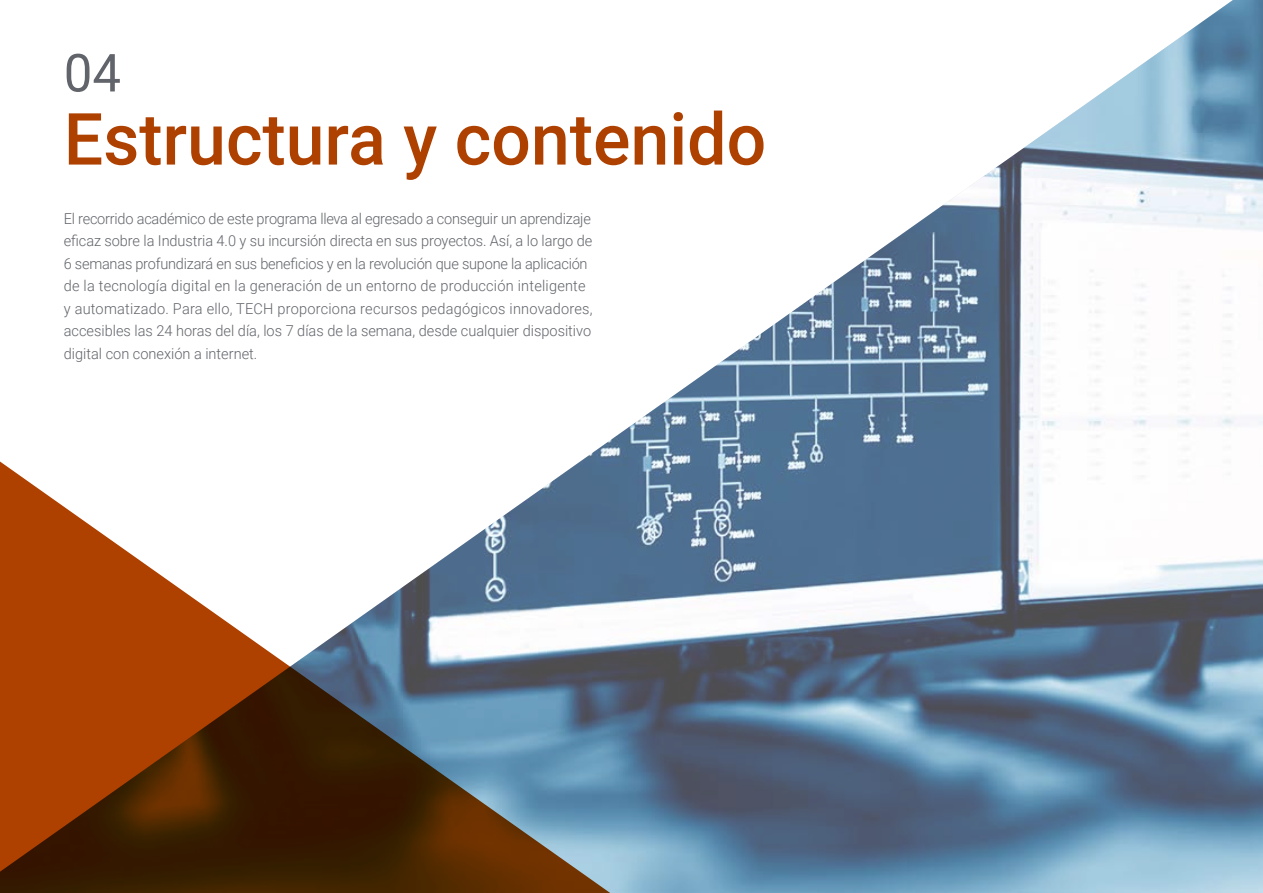
<style>
.page{position:relative;width:1263px;height:893px;background:#fff}
.page>*{position:absolute;margin:0;border:0;box-sizing:border-box;transform-origin:0 0}
.t1{font:500 72px "Roboto";color:#ae4000}
.t2{font:52.5px "Roboto";color:#61646a}
.t3{font:300 15px/22.5px "Roboto";color:#61646a}
</style>
<div class="page">
<img style="left:602px;top:0;width:661px;height:893px">
<svg style="left:0;top:446px;width:640px;height:447px"></svg>
<h2 class="t2" style="left:64px;top:36px;width:59px">04</h2>
<h1 class="t1" style="left:64px;top:89px;width:704px">Estructura y contenido</h1>
<p class="t3" style="left:64px;top:207px;width:530px">El recorrido académico de este programa lleva al egresado a conseguir un aprendizaje eficaz sobre la Industria 4.0 y su incursión directa en sus proyectos. Así, a lo largo de 6 semanas profundizará en sus beneficios y en la revolución que supone la aplicación de la tecnología digital en la generación de un entorno de producción inteligente y automatizado. Para ello, TECH proporciona recursos pedagógicos innovadores, accesibles las 24 horas del día, los 7 días de la semana, desde cualquier dispositivo digital con conexión a internet.</p>
</div>
